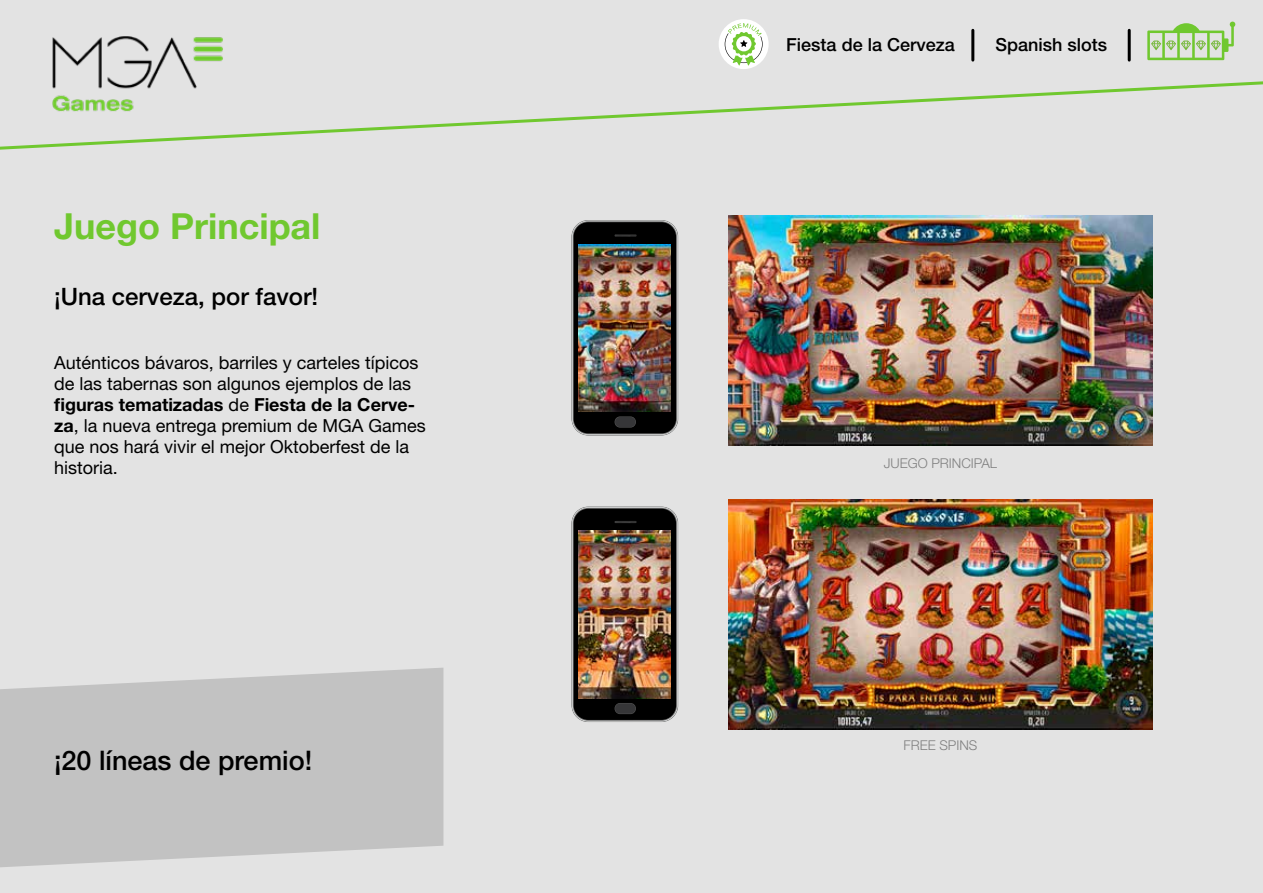
<style>
.page{position:relative;width:1263px;height:893px;background:#e3e3e3}
.page>*{position:absolute;margin:0;border:0;box-sizing:border-box;transform-origin:0 0}
.t1{font:700 36px "Helvetica Neue LT Std";color:#70c82f}
.t2{font:500 27px "Helvetica Neue LT Std";color:#000}
.t3{font:500 24px "Helvetica Neue LT Std";color:#000}
.t4{font:18px/21px "Helvetica Neue LT Std";color:#000}
.t5{font:500 18px "Helvetica Neue LT Std";color:#000}
.t6{font:300 13.5px "Helvetica Neue LT Std";color:#808080}
.s1{font-weight:700}
</style>
<div class="page">
<svg style="left:0;top:81px;width:1263px;height:69px"></svg>
<img style="left:38px;top:36px;width:198px;height:86px">
<svg style="left:0;top:668px;width:443px;height:199px;background:#c5c5c5"></svg>
<img style="left:728px;top:216px;width:424px;height:229px">
<img style="left:728px;top:500px;width:424px;height:229px">
<div style="left:574px;top:222px;width:102px;height:211px;background:#000;border-radius:15px"></div>
<svg style="left:615px;top:416px;width:21px;height:12px"></svg>
<svg style="left:615px;top:417px;width:20px;height:10px"></svg>
<img style="left:614px;top:234px;width:23px;height:3px">
<img style="left:579px;top:244px;width:92px;height:168px">
<div style="left:574px;top:509px;width:102px;height:211px;background:#000;border-radius:15px"></div>
<svg style="left:615px;top:703px;width:20px;height:11px"></svg>
<img style="left:614px;top:521px;width:23px;height:2px">
<img style="left:579px;top:531px;width:92px;height:167px">
<div style="left:719px;top:19px;width:50px;height:50px;background:#fff;border-radius:50%"></div>
<svg style="left:725px;top:23px;width:38px;height:43px"></svg>
<hr style="left:1128px;top:30px;width:3px;height:30px;background:#000">
<hr style="left:971px;top:30px;width:3px;height:30px;background:#000">
<svg style="left:1147px;top:22px;width:88px;height:38px"></svg>
<h1 class="t1" style="left:54px;top:204px;width:268px">Juego Principal</h1>
<h3 class="t3" style="left:54px;top:283px;width:266px">¡Una cerveza, por favor!</h3>
<p class="t4" style="left:54px;top:352px;width:373px">Auténticos bávaros, barriles y carteles típicos de las tabernas son algunos ejemplos de las <span class="s1">figuras tematizadas</span> de <span class="s1">Fiesta de la Cerve&shy;za</span>, la nueva entrega premium de MGA Games que nos hará vivir el mejor Oktoberfest de la historia.</p>
<h2 class="t2" style="left:54px;top:744px;width:260px">¡20 líneas de premio!</h2>
<p class="t5" style="left:786px;top:34px;width:170px">Fiesta de la Cerveza</p>
<p class="t5" style="left:995px;top:34px;width:113px">Spanish slots</p>
<p class="t6" style="left:884px;top:455px;width:115px">JUEGO PRINCIPAL</p>
<p class="t6" style="left:903px;top:737px;width:76px">FREE SPINS</p>
</div>
